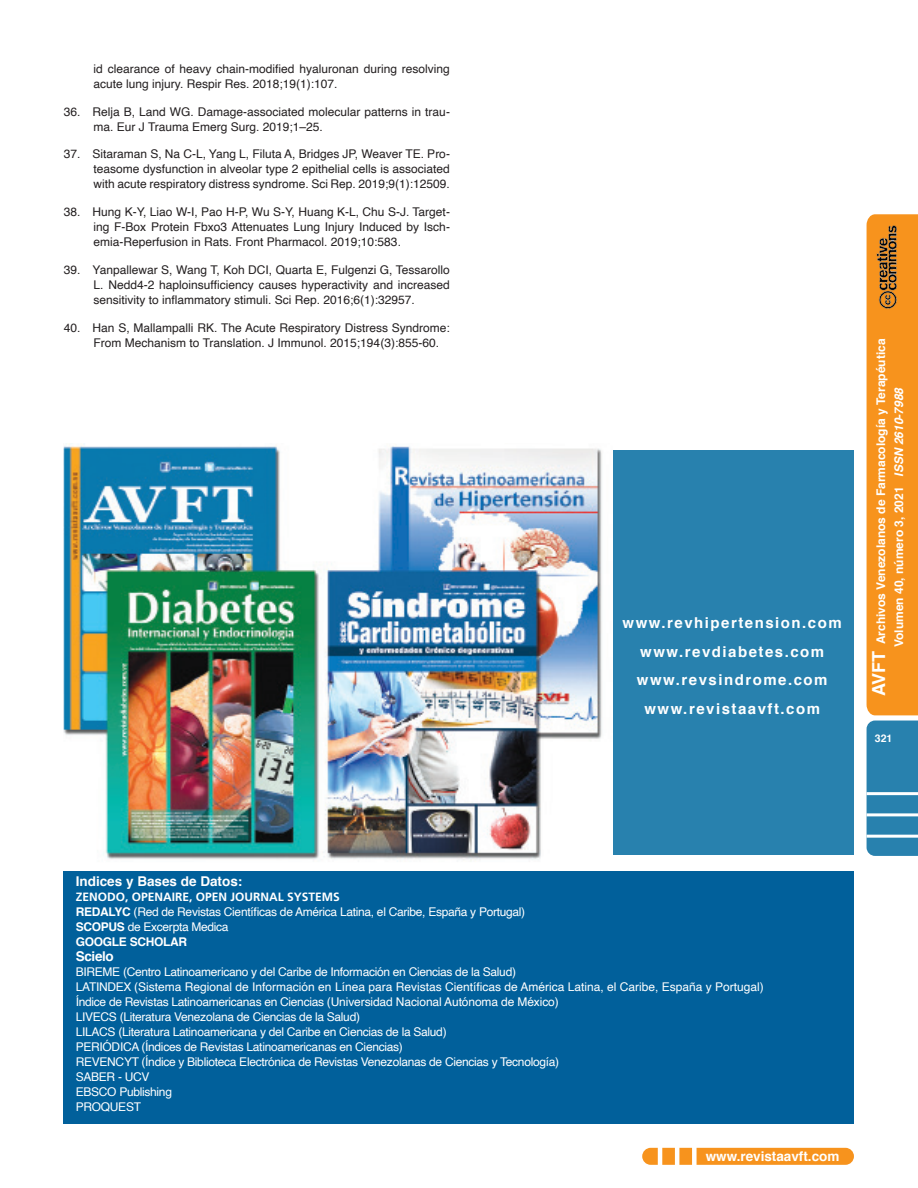
<style>
.page{position:relative;width:918px;height:1188px;background:#fff}
.page>*{position:absolute;margin:0;border:0;box-sizing:border-box;transform-origin:0 0}
.t1{font:700 15px "Helvetica";letter-spacing:.1em;color:#fff}
.t2{font:700 13.5px "Helvetica";color:#fff}
.Bibliography{font:12px/15px "Helvetica";color:#231f20}
.t3{font:12px "Helvetica";letter-spacing:-.025em;color:#fff}
.t4{font:12px "Helvetica";color:#fff}
.t5{font:700 12px/18px "Helvetica";color:#fff;text-align:center}
.t6{font:700 12px "Frutiger";color:#fff}
.t7{font:700 12px "Helvetica";letter-spacing:-.025em;color:#fff}
.t8{font:700 10.5px "Helvetica";color:#fff}
.s1{font-size:18px}
.s2{font-style:italic}
.s3{font-weight:700}
</style>
<div class="page">
<div style="left:867px;top:721px;width:51px;height:135px;background:#2881ae"></div>
<div style="left:867px;top:214px;width:51px;height:501px;background:#f7931d"></div>
<hr style="left:867px;top:835px;width:51px;height:3px;background:#fff">
<hr style="left:867px;top:813px;width:51px;height:3px;background:#fff">
<hr style="left:867px;top:792px;width:51px;height:3px;background:#fff">
<div style="left:642px;top:1148px;width:212px;height:17px;background:#f7931d;border-radius:9px"></div>
<div style="left:692px;top:1139px;width:5px;height:33px;background:#fff"></div>
<hr style="left:675px;top:1140px;width:4px;height:33px;background:#fff">
<hr style="left:658px;top:1140px;width:4px;height:33px;background:#fff">
<img style="left:867px;top:222px;width:43px;height:91px">
<div style="left:63px;top:871px;width:790px;height:253px;background:#01609b"></div>
<img style="left:63px;top:444px;width:661px;height:417px">
<div style="left:613px;top:450px;width:240px;height:404px;background:#2881ae"></div>
<p class="Bibliography" style="left:94px;top:61px;width:358px">id clearance of heavy chain-modified hyaluronan during resolving acute lung injury. Respir Res. 2018;19(1):107.</p>
<p class="Bibliography" style="left:94px;top:104px;width:358px;text-indent:-30px">36. Relja B, Land WG. Damage-associated molecular patterns in trau&shy;ma. Eur J Trauma Emerg Surg. 2019;1–25.</p>
<p class="Bibliography" style="left:94px;top:147px;width:358px;text-align:justify;text-indent:-30px">37. Sitaraman S, Na C-L, Yang L, Filuta A, Bridges JP, Weaver TE. Pro&shy;teasome dysfunction in alveolar type 2 epithelial cells is associated with acute respiratory distress syndrome. Sci Rep. 2019;9(1):12509.</p>
<p class="Bibliography" style="left:94px;top:205px;width:358px;text-align:justify;text-indent:-30px">38. Hung K-Y, Liao W-I, Pao H-P, Wu S-Y, Huang K-L, Chu S-J. Target&shy;ing F-Box Protein Fbxo3 Attenuates Lung Injury Induced by Isch&shy;emia-Reperfusion in Rats. Front Pharmacol. 2019;10:583.</p>
<p class="Bibliography" style="left:94px;top:262px;width:358px;text-align:justify;text-indent:-30px">39. Yanpallewar S, Wang T, Koh DCI, Quarta E, Fulgenzi G, Tessarollo L. Nedd4-2 haploinsufficiency causes hyperactivity and increased sensitivity to inflammatory stimuli. Sci Rep. 2016;6(1):32957.</p>
<p class="Bibliography" style="left:94px;top:320px;width:358px;text-indent:-30px">40. Han S, Mallampalli RK. The Acute Respiratory Distress Syndrome:<br>From Mechanism to Translation. J Immunol. 2015;194(3):855-60.</p>
<p class="t1" style="left:623px;top:611px;width:221px">www.revhipertension.com</p>
<p class="t1" style="left:640px;top:639px;width:186px">www.revdiabetes.com</p>
<p class="t1" style="left:637px;top:668px;width:192px">www.revsindrome.com</p>
<p class="t1" style="left:644px;top:696px;width:177px">www.revistaavft.com</p>
<p class="t5" style="left:872px;top:696px;width:359px;rotate:-90deg"><span class="s1">AVFT</span> Archivos Venezolanos de Farmacología y Terapéutica<br>Volumen 40, número 3, 2021 <span class="s2">ISSN 2610-7988</span></p>
<p class="t8" style="left:875px;top:730px;width:19px">321</p>
<p class="t2" style="left:76px;top:870px;width:168px">Indices y Bases de Datos:</p>
<p class="t6" style="left:76px;top:890px;width:266px">ZENODO, OPENAIRE, OPEN JOURNAL SYSTEMS</p>
<p class="t3" style="left:76px;top:902px;width:451px"><span class="s3">REDALYC</span> (Red de Revistas Científicas de América Latina, el Caribe, España y Portugal)</p>
<p class="t3" style="left:76px;top:917px;width:154px"><span class="s3">SCOPUS</span> de Excerpta Medica</p>
<p class="t7" style="left:76px;top:932px;width:113px">GOOGLE SCHOLAR</p>
<p class="t2" style="left:76px;top:945px;width:40px">Scielo</p>
<p class="t3" style="left:76px;top:962px;width:442px">BIREME (Centro Latinoamericano y del Caribe de Información en Ciencias de la Salud)</p>
<p class="t4" style="left:76px;top:977px;width:690px">LATINDEX (Sistema Regional de Información en Línea para Revistas Científicas de América Latina, el Caribe, España y Portugal)</p>
<p class="t3" style="left:76px;top:992px;width:485px">Índice de Revistas Latinoamericanas en Ciencias (Universidad Nacional Autónoma de México)</p>
<p class="t3" style="left:76px;top:1007px;width:286px">LIVECS (Literatura Venezolana de Ciencias de la Salud)</p>
<p class="t3" style="left:76px;top:1022px;width:372px">LILACS (Literatura Latinoamericana y del Caribe en Ciencias de la Salud)</p>
<p class="t3" style="left:76px;top:1037px;width:329px">PERIÓDICA (Índices de Revistas Latinoamericanas en Ciencias)</p>
<p class="t3" style="left:76px;top:1052px;width:485px">REVENCYT (Índice y Biblioteca Electrónica de Revistas Venezolanas de Ciencias y Tecnología)</p>
<p class="t3" style="left:76px;top:1067px;width:75px">SABER - UCV</p>
<p class="t3" style="left:76px;top:1082px;width:98px">EBSCO Publishing</p>
<p class="t3" style="left:76px;top:1097px;width:67px">PROQUEST</p>
<p class="t2" style="left:706px;top:1145px;width:135px">www.revistaavft.com</p>
</div>
